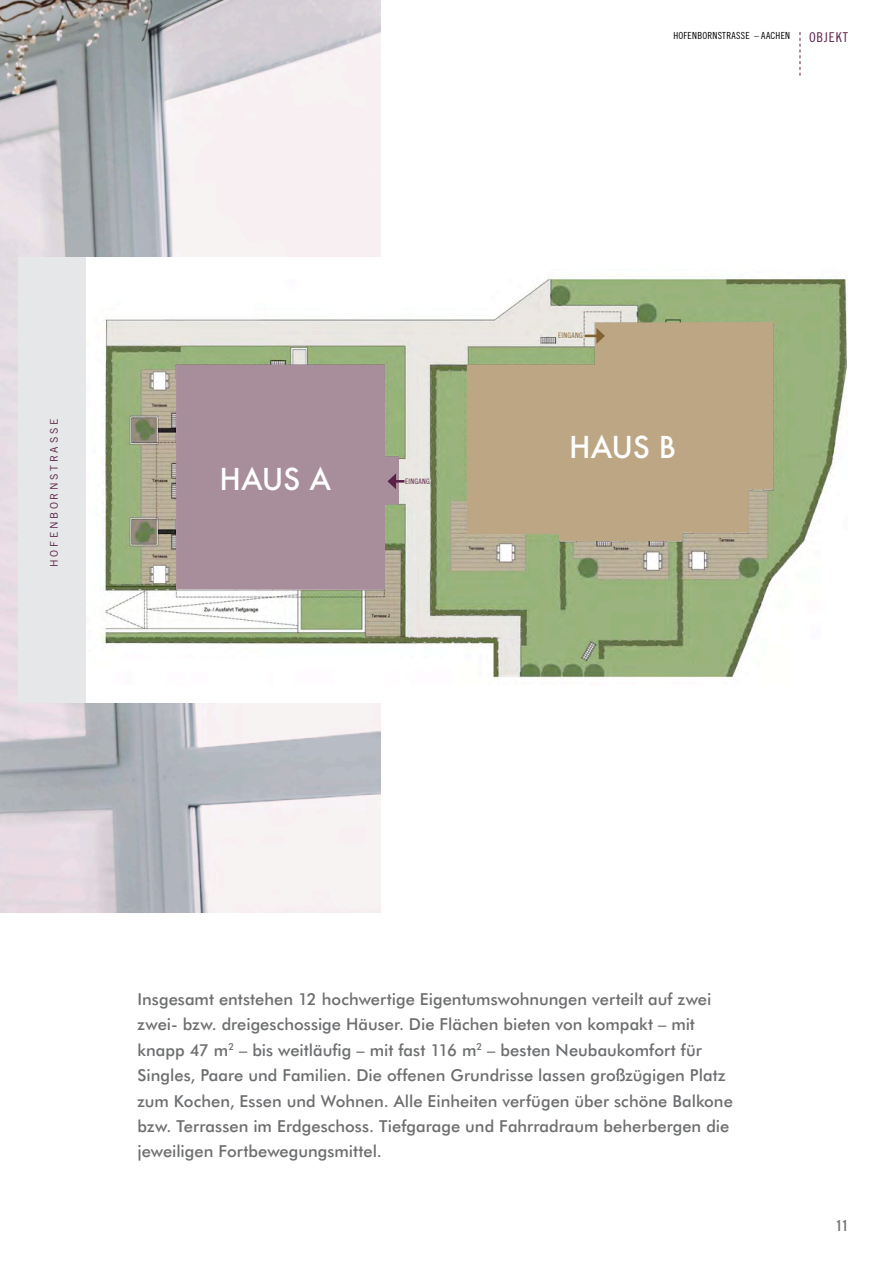
<style>
.page{position:relative;width:893px;height:1263px;background:#fff}
.page>*{position:absolute;margin:0;border:0;box-sizing:border-box;transform-origin:0 0}
.t1{font:500 29.4px "Futura";letter-spacing:-.015em;color:#fff}
.t2{font:500 16.5px/25.5px "Futura BT";color:#6d6e70}
.t3{font:15px "Trade Gothic LT Std Bd Cn 20";color:#76787a}
.t4{font:13.5px "Trade Gothic LT Std Cn 18";letter-spacing:.065em;color:#5a2048}
.t5{font:10.5px "Trade Gothic LT Std";letter-spacing:.26em;color:#5a2048}
.t6{font:9.75px "Trade Gothic LT Std Cn 18";letter-spacing:.025em;color:#000}
.t7{font:7.5px "Trade Gothic LT Std Cn 18";letter-spacing:.03em;color:#5a2048}
.t8{font:7.5px "Trade Gothic LT Std Cn 18";letter-spacing:.03em;color:#816231}
</style>
<div class="page">
<img style="left:0;top:0;width:381px;height:912px">
<div style="left:85px;top:257px;width:762px;height:445px;background:#fff"></div>
<img style="left:85px;top:270px;width:762px;height:414px">
<div style="left:176px;top:365px;width:223px;height:225px;background:#a88d9a"></div>
<svg style="left:467px;top:322px;width:306px;height:219px;background:#bda988"></svg>
<svg style="left:388px;top:473px;width:16px;height:16px"></svg>
<svg style="left:585px;top:328px;width:20px;height:16px"></svg>
<svg style="left:800px;top:32px;width:1px;height:44px"></svg>
<div style="left:18px;top:257px;width:67px;height:445px;background:#e6e7e8"></div>
<p class="t5" style="left:48px;top:567px;width:150px;rotate:-90deg">HOFENBORNSTRASSE</p>
<p class="t1" style="left:220px;top:459px;width:113px">HAUS A</p>
<p class="t7" style="left:405px;top:477px;width:26px">EINGANG</p>
<p class="t6" style="left:673px;top:30px;width:118px">HOFENBORNSTRASSE – AACHEN</p>
<p class="t4" style="left:809px;top:29px;width:41px">OBJEKT</p>
<p class="t8" style="left:558px;top:331px;width:26px">EINGANG</p>
<p class="t1" style="left:569px;top:427px;width:109px">HAUS B</p>
<p class="t2" style="left:137px;top:986px;width:597px">Insgesamt entstehen 12 hochwertige Eigentumswohnungen verteilt auf zwei zwei- bzw. dreigeschossige Häuser. Die Flächen bieten von kompakt – mit knapp 47 m<sup>2</sup> – bis weitläufig – mit fast 116 m<sup>2</sup> – besten Neubaukomfort für Singles, Paare und Familien. Die offenen Grundrisse lassen großzügigen Platz zum Kochen, Essen und Wohnen. Alle Einheiten verfügen über schöne Balkone bzw. Terrassen im Erdgeschoss. Tiefgarage und Fahrradraum beherbergen die jeweiligen Fortbewegungsmittel.</p>
<p class="t3" style="left:836px;top:1217px;width:14px">11</p>
</div>
